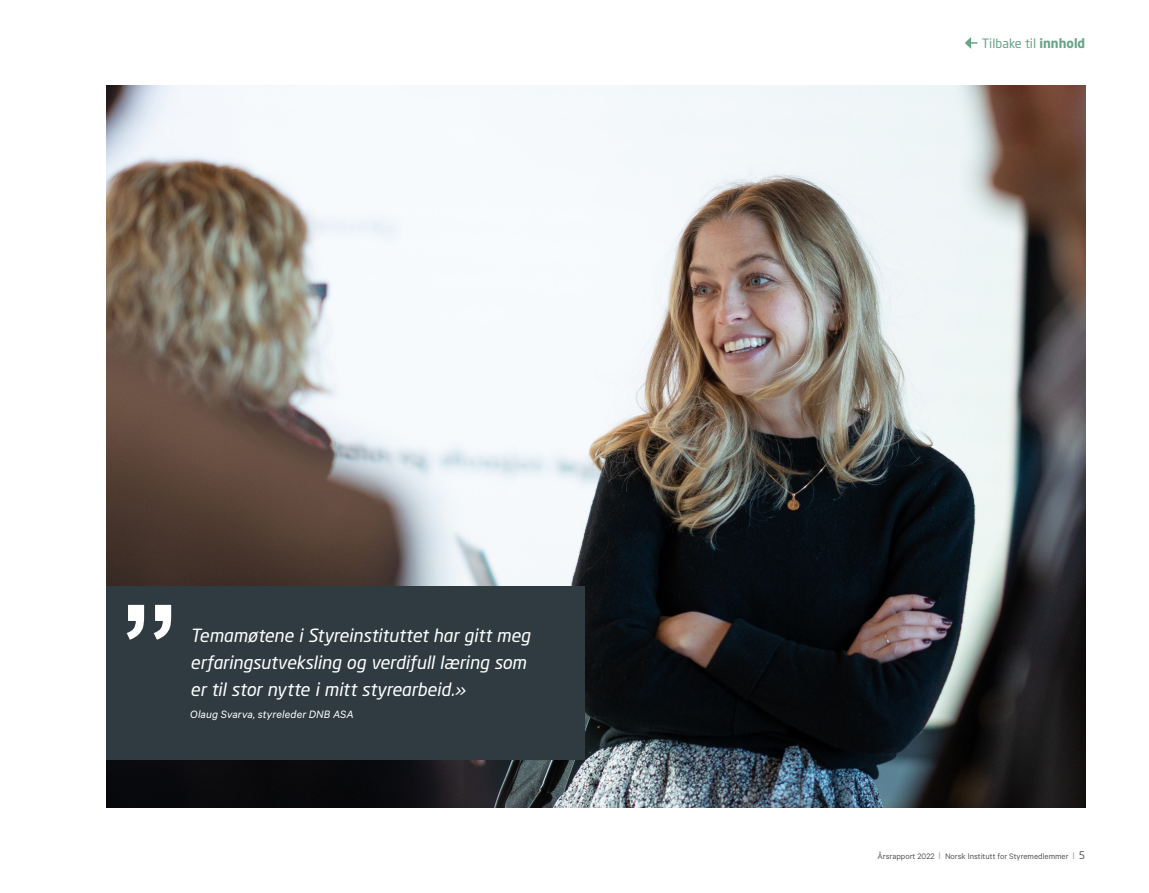
<style>
.page{position:relative;width:1149px;height:893px;background:#fff}
.page>*{position:absolute;margin:0;border:0;box-sizing:border-box;transform-origin:0 0}
.Brødtekst_bruk{font:italic 18px/27px "Neo Sans Std";letter-spacing:-.005em;color:#fff}
.t1{font:12.75px "Neo Sans Std";color:#68a48a}
.Brødtekst_bruk-2{font:italic 12px "Calibre";letter-spacing:.01em;color:#fff}
.t2{font:9px "Calibre";color:#57585a}
.s1{font-weight:700}
.s2{font-family:"Neo Sans Std";color:#85b39d}
.s3{font-family:"Neo Sans Std";font-size:10.5px}
</style>
<div class="page">
<img style="left:106px;top:85px;width:978px;height:723px">
<div style="left:106px;top:586px;width:478px;height:174px;background:#2f3b41"></div>
<svg style="left:127px;top:605px;width:44px;height:35px"></svg>
<svg style="left:965px;top:37px;width:12px;height:12px"></svg>
<p class="Brødtekst_bruk" style="left:190px;top:621px;width:341px">Temamøtene i Styreinstituttet har gitt meg erfaringsutveksling og verdifull læring som er til stor nytte i mitt styrearbeid.»</p>
<p class="Brødtekst_bruk-2" style="left:190px;top:708px;width:165px">Olaug Svarva, styreleder DNB ASA</p>
<p class="t1" style="left:981px;top:36px;width:105px">Tilbake til <span class="s1">innhold</span></p>
<p class="t2" style="left:877px;top:850px;width:209px">Årsrapport 2022 <span class="s2">I</span> Norsk Institutt for Styremedlemmer <span class="s2">I</span> <span class="s3">5</span></p>
</div>
